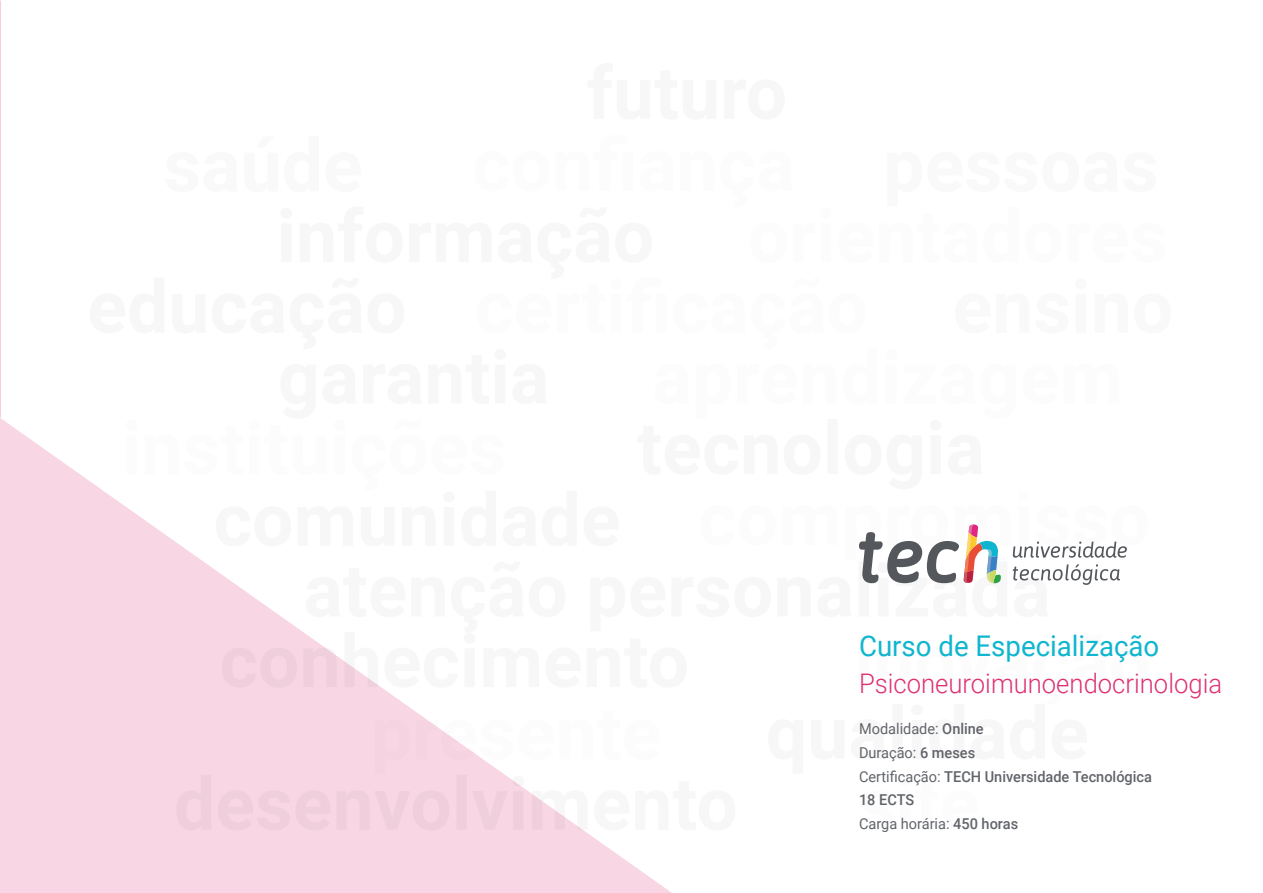
<style>
.page{position:relative;width:1263px;height:893px;background:#fff}
.page>*{position:absolute;margin:0;border:0;box-sizing:border-box;transform-origin:0 0}
.t1{font:28.5px "Roboto";color:#0fb6cf}
.t2{font:300 27px "Roboto";color:#df3174;scale:.95 1}
.t3{font:500 15px/23.7px "Roboto";color:#61646a}
.s1{font-weight:400}
</style>
<div class="page">
<svg style="left:0;top:418px;width:672px;height:475px;fill:#f8d6e3"></svg>
<svg style="left:90px;top:418px;width:1037px;height:167px"></svg>
<h1 class="t1" style="left:859px;top:626px;width:302px">Curso de Especialização</h1>
<h2 class="t2" style="left:859px;top:665px;width:384px">Psiconeuroimunoendocrinologia</h2>
<p class="t3" style="left:859px;top:716px;width:295px"><span class="s1">Modalidade:</span> Online<br><span class="s1">Duração:</span> 6 meses<br><span class="s1">Certificação:</span> TECH Universidade Tecnológica<br>18 ECTS<br><span class="s1">Carga horária:</span> 450 horas</p>
</div>
